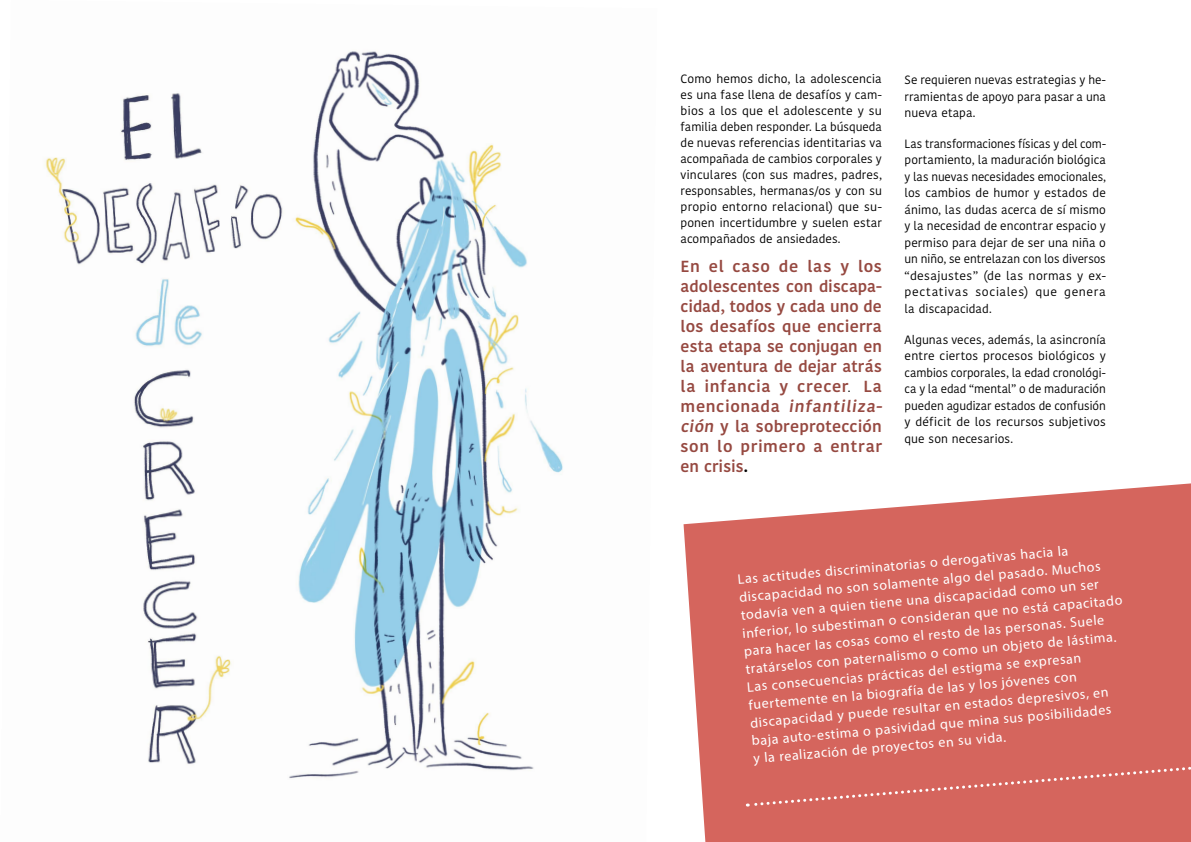
<style>
.page{position:relative;width:1191px;height:842px;background:#fff}
.page>*{position:absolute;margin:0;border:0;box-sizing:border-box;transform-origin:0 0}
.t1{font:600 16px/20px "Kohinoor Telugu";letter-spacing:.01em;color:#964941}
.t2{font:14px/18px "Myriad Pro";color:#fff}
.t3{font:12px/16.5px "Kohinoor Telugu";letter-spacing:.005em;color:#000;text-align:justify}
.s1{font-weight:400;font-size:12px;color:#000}
.s2{color:#000}
</style>
<div class="page">
<svg style="left:683px;top:483px;width:508px;height:359px;background:#d8736b"></svg>
<div style="left:747px;top:753px;width:444px;height:55px;background:#d5655d"></div>
<img style="left:45px;top:51px;width:518px;height:728px">
<p class="t3" style="left:680px;top:71px;width:203px;line-height:16px">Como hemos dicho, la adolescencia es una fase llena de desafíos y cam&shy;bios a los que el adolescente y su familia deben responder. La búsqueda de nuevas referencias identitarias va acompañada de cambios corporales y vinculares (con sus madres, padres, responsables, hermanas/os y con su propio entorno relacional) que su&shy;ponen incertidumbre y suelen estar acompañados de ansiedades.</p>
<p class="t1" style="left:680px;top:256px;width:207px">En el caso de las y los adolescentes con discapa&shy;cidad, todos y cada uno de los desafíos que encierra esta etapa se conjugan en la aventura de dejar atrás la infancia y crecer<span class="s1">.</span> La m e n c i o n a d a infantiliza&shy;ción y la sobreprotección son lo primero a entrar en crisis<span class="s2">.</span></p>
<p class="t3" style="left:904px;top:72px;width:203px">Se requieren nuevas estrategias y he&shy;rramientas de apoyo para pasar a una nueva etapa.</p>
<p class="t3" style="left:904px;top:135px;width:203px">Las transformaciones físicas y del com&shy;portamiento, la maduración biológica y las nuevas necesidades emocionales, los cambios de humor y estados de ánimo, las dudas acerca de sí mismo y la necesidad de encontrar espacio y permiso para dejar de ser una niña o un niño, se entrelazan con los diversos “desajustes” (de las normas y ex&shy;pectativas sociales) que genera la discapacidad.</p>
<p class="t3" style="left:904px;top:331px;width:203px">Algunas veces, además, la asincronía entre ciertos procesos biológicos y cambios corporales, la edad cronológi&shy;ca y la edad “mental” o de maduración pueden agudizar estados de confusión y déficit de los recursos subjetivos que son necesarios.</p>
<p class="t2" style="left:737px;top:570px;width:383px;rotate:-5deg">Las actitudes discriminatorias o derogativas hacia la discapacidad no son solamente algo del pasado. Muchos todavía ven a quien tiene una discapacidad como un ser inferior, lo subestiman o consideran que no está capacitado para hacer las cosas como el resto de las personas. Suele tratárselos con paternalismo o como un objeto de lástima.<br>Las consecuencias prácticas del estigma se expresan fuertemente en la biografía de las y los jóvenes con discapacidad y puede resultar en estados depresivos, en baja auto-estima o pasividad que mina sus posibilidades<br>y la realización de proyectos en su vida.</p>
</div>
